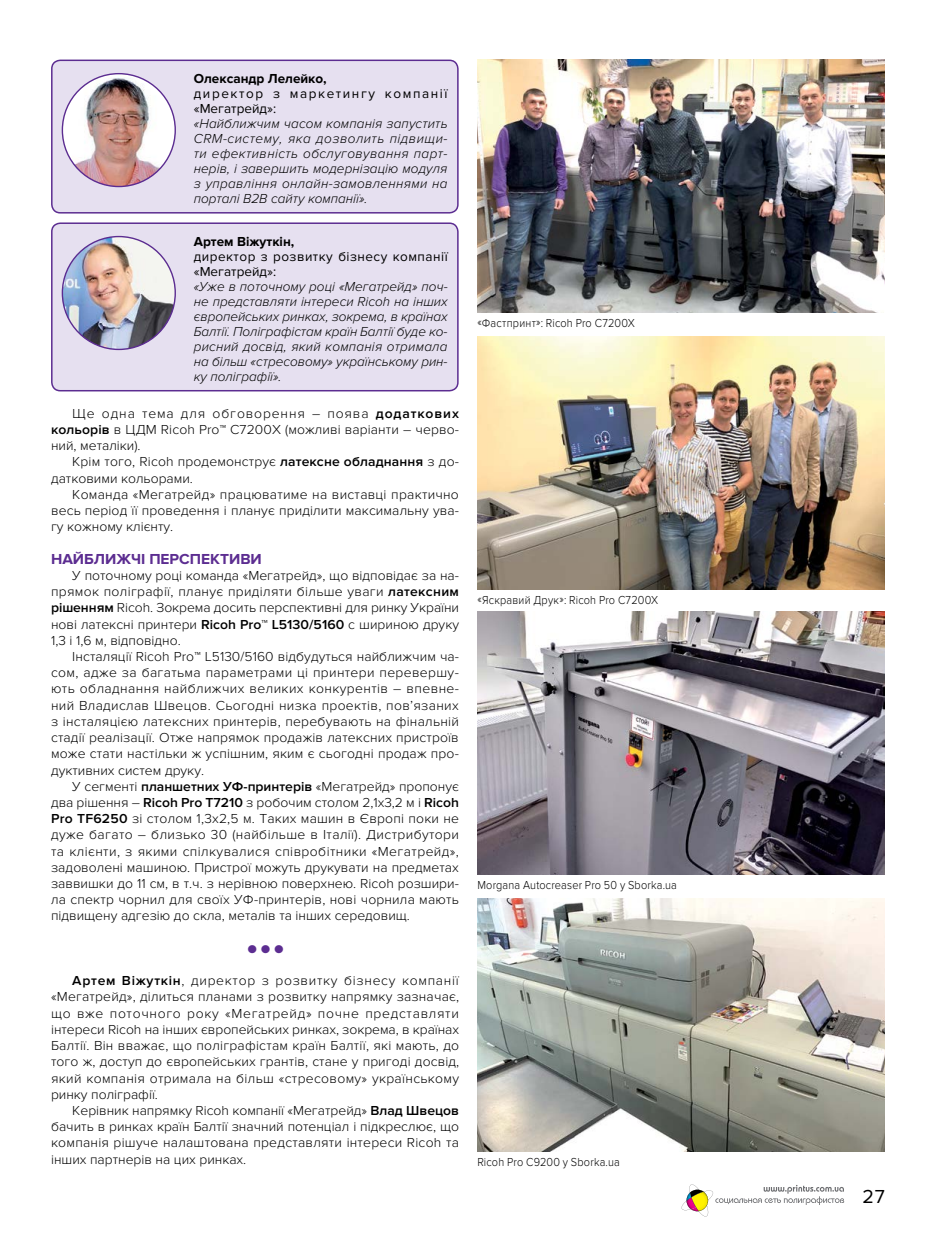
<style>
.page{position:relative;width:936px;height:1234px;background:#fff}
.page>*{position:absolute;margin:0;border:0;box-sizing:border-box;transform-origin:0 0}
.t1{font:19.5px "Proxima Nova";color:#000}
.t2{font:700 15px "Proxima Nova";color:#5c2d91}
.t3{font:300 13.5px/16.2px "Proxima Nova";color:#000;text-align:justify}
.t4{font:italic 300 13.5px/15px "Proxima Nova";color:#000;text-align:justify}
.t5{font:13.5px/15px "Proxima Nova";letter-spacing:.035em;color:#000}
.t6{font:13.5px/15px "Proxima Nova";letter-spacing:.12em;color:#000}
.t7{font:700 13.5px "Proxima Nova";color:#000}
.t8{font:700 13.5px "Proxima Nova";color:#5c2d91}
.t9{font:300 12px "Proxima Nova";letter-spacing:.015em;color:#000;scale:.91 1}
.s1{font-weight:600}
</style>
<div class="page">
<svg style="left:681px;top:1184px;width:163px;height:32px"></svg>
<svg style="left:686px;top:1189px;width:22px;height:21px"></svg>
<div style="left:52px;top:223px;width:406px;height:167px;background:#e6e0f0;border-radius:9px"></div>
<div style="left:51px;top:222px;width:407px;height:169px;border:2px solid #5c2d91;border-radius:9px"></div>
<img style="left:62px;top:236px;width:113px;height:113px;border-radius:56px">
<img style="left:477px;top:60px;width:407px;height:253px">
<img style="left:477px;top:611px;width:407px;height:263px">
<img style="left:477px;top:336px;width:407px;height:253px">
<img style="left:477px;top:898px;width:407px;height:253px">
<div style="left:52px;top:60px;width:406px;height:153px;background:#e6e0f0;border-radius:9px"></div>
<div style="left:51px;top:60px;width:407px;height:153px;border:2px solid #5c2d91;border-radius:9px"></div>
<img style="left:62px;top:74px;width:113px;height:112px;border-radius:56px">
<p class="t7" style="left:194px;top:70px;width:134px">Олександр Лелейко,</p>
<p class="t6" style="left:194px;top:86px;width:255px">директор з маркетингу компанії «Мегатрейд»:</p>
<p class="t4" style="left:194px;top:116px;width:255px">«Найближчим часом компанія запустить CRM-систему, яка дозволить підвищи&shy;ти ефективність обслуговування парт&shy;нерів, і завершить модернізацію модуля з управління онлайн-замовленнями на порталі В2В сайту компанії».</p>
<p class="t7" style="left:194px;top:233px;width:102px">Артем Віжуткін,</p>
<p class="t5" style="left:194px;top:249px;width:255px">директор з розвитку бізнесу компанії «Мегатрейд»:</p>
<p class="t4" style="left:194px;top:279px;width:255px">«Уже в поточному році «Мегатрейд» поч&shy;не представляти інтереси Ricoh на інших європейських ринках, зокрема, в країнах Балтії. Поліграфістам країн Балтії буде ко&shy;рисний досвід, який компанія отримала на більш «стресовому» українському рин&shy;ку поліграфії».</p>
<p class="t3" style="left:51px;top:405px;width:409px;text-indent:21px">Ще одна тема для обговорення – поява <span class="s1">додаткових кольорів</span> в ЦДМ Ricoh Pro™ C7200X (можливі варіанти – черво&shy;ний, металіки).</p>
<p class="t3" style="left:51px;top:454px;width:409px;text-indent:21px">Крім того, Ricoh продемонструє <span class="s1">латексне обладнання</span> з до&shy;датковими кольорами.</p>
<p class="t3" style="left:51px;top:486px;width:409px;text-indent:21px">Команда «Мегатрейд» працюватиме на виставці практично весь період її проведення і планує приділити максимальну ува&shy;гу кожному клієнту.</p>
<p class="t2" style="left:51px;top:550px;width:212px">НАЙБЛИЖЧІ ПЕРСПЕКТИВИ</p>
<p class="t3" style="left:51px;top:567px;width:409px;text-indent:21px">У поточному році команда «Мегатрейд», що відповідає за на&shy;прямок поліграфії, планує приділяти більше уваги <span class="s1">латексним рішенням</span> Ricoh. Зокрема досить перспективні для ринку України нові латексні принтери <span class="s1">Ricoh Pro™ L5130/5160</span> c шириною друку 1,3 і 1,6 м, відповідно.</p>
<p class="t3" style="left:51px;top:648px;width:409px;text-indent:21px">Інсталяції Ricoh Pro™ L5130/5160 відбудуться найближчим ча&shy;сом, адже за багатьма параметрами ці принтери перевершу&shy;ють обладнання найближчих великих конкурентів – впевне&shy;ний Владислав Швецов. Сьогодні низка проектів, пов’язаних з інсталяцією латексних принтерів, перебувають на фінальній стадії реалізації. Отже напрямок продажів латексних пристроїв може стати настільки ж успішним, яким є сьогодні продаж про&shy;дуктивних систем друку.</p>
<p class="t3" style="left:51px;top:778px;width:409px;text-indent:21px">У сегменті <span class="s1">планшетних УФ-принтерів</span> «Мегатрейд» пропонує два рішення – <span class="s1">Ricoh Pro T7210</span> з робочим столом 2,1х3,2 м і <span class="s1">Ricoh Pro TF6250</span> зі столом 1,3х2,5 м. Таких машин в Європі поки не дуже багато – близько 30 (найбільше в Італії). Дистрибутори та клієнти, з якими спілкувалися співробітники «Мегатрейд», задоволені машиною. Пристрої можуть друкувати на предметах заввишки до 11 см, в т.ч. з нерівною поверхнею. Ricoh розшири&shy;ла спектр чорнил для своїх УФ-принтерів, нові чорнила мають підвищену адгезію до скла, металів та інших середовищ.</p>
<p class="t8" style="left:247px;top:940px;width:38px">● ● ●</p>
<p class="t3" style="left:51px;top:972px;width:409px;text-indent:21px"><span class="s1">Артем Віжуткін</span>, директор з розвитку бізнесу компанії «Мегатрейд», ділиться планами з розвитку напрямку зазначає, що вже поточного року «Мегатрейд» почне представляти інтереси Ricoh на інших європейських ринках, зокрема, в країнах Балтії. Він вважає, що поліграфістам країн Балтії, які мають, до того ж, доступ до європейських грантів, стане у пригоді досвід, який компанія отримала на більш «стресовому» українському ринку поліграфії.</p>
<p class="t3" style="left:51px;top:1102px;width:409px;text-indent:21px">Керівник напрямку Ricoh компанії «Мегатрейд» <span class="s1">Влад Швецов </span>бачить в ринках країн Балтії значний потенціал і підкреслює, що компанія рішуче налаштована представляти інтереси Ricoh та інших партнерів на цих ринках.</p>
<p class="t9" style="left:477px;top:316px;width:175px">«Фастпринт»: Ricoh Pro C7200X</p>
<p class="t9" style="left:477px;top:592px;width:200px">«Яскравий Друк»: Ricoh Pro C7200X</p>
<p class="t9" style="left:477px;top:878px;width:221px">Morgana Autocreaser Pro 50 у Sborka.ua</p>
<p class="t9" style="left:477px;top:1154px;width:158px">Ricoh Pro C9200 у Sborka.ua</p>
<h1 class="t1" style="left:862px;top:1184px;width:24px">27</h1>
</div>
